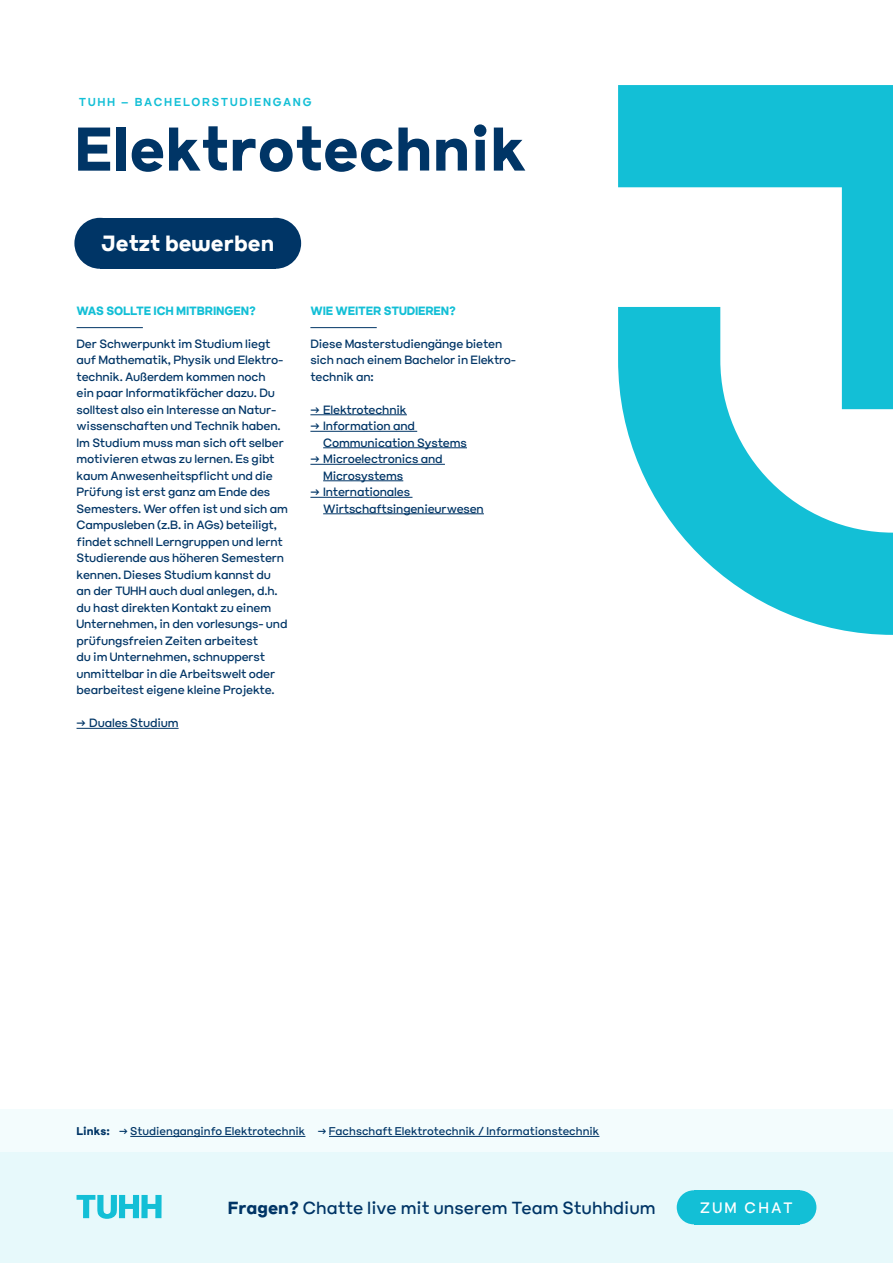
<style>
.page{position:relative;width:893px;height:1263px;background:#fff}
.page>*{position:absolute;margin:0;border:0;box-sizing:border-box;transform-origin:0 0}
.t1{font:700 61.5px "Lunettes";color:#003566}
.t2{font:700 22.05px "Lunettes";color:#fff}
.t3{font:17.55px "Lunettes";color:#003566}
.t4{font:15.15px "Lunettes";letter-spacing:.15em;color:#fff}
.t5{font:12px/16.5px "Lunettes";letter-spacing:-.015em;color:#003566}
.t6{font:700 12px "Lunettes";letter-spacing:-.015em;color:#13bfd6}
.t7{font:600 11.55px "Lunettes";letter-spacing:.15em;color:#13bfd6}
.t8{font:11.25px "Lunettes";color:#003566}
.t9{font:700 11.25px "Lunettes";color:#003566}
.s1{font-weight:700}
</style>
<div class="page">
<div style="left:0;top:1152px;width:893px;height:110px;background:#e7f9fb"></div>
<div style="left:0;top:1109px;width:893px;height:43px;background:#f3fcfd"></div>
<svg style="left:77px;top:1195px;width:85px;height:24px"></svg>
<div style="left:677px;top:1190px;width:34px;height:34px;background:#13bfd6;border-radius:50%"></div>
<div style="left:782px;top:1190px;width:34px;height:34px;background:#13bfd6;border-radius:50%"></div>
<div style="left:694px;top:1190px;width:105px;height:34px;background:#13bfd6"></div>
<div style="left:74px;top:218px;width:51px;height:51px;background:#003566;border-radius:50%"></div>
<div style="left:250px;top:218px;width:51px;height:51px;background:#003566;border-radius:50%"></div>
<div style="left:100px;top:218px;width:176px;height:51px;background:#003566"></div>
<svg style="left:618px;top:85px;width:275px;height:550px;fill:#13bfd6"></svg>
<hr style="left:329px;top:1136px;width:270px;height:1px;background:#003566">
<hr style="left:130px;top:1136px;width:175px;height:1px;background:#003566">
<hr style="left:77px;top:728px;width:102px;height:1px;background:#003566">
<hr style="left:77px;top:327px;width:66px;height:1px;background:#003566">
<hr style="left:310px;top:414px;width:97px;height:1px;background:#003566">
<hr style="left:310px;top:431px;width:107px;height:1px;background:#003566">
<hr style="left:323px;top:447px;width:144px;height:1px;background:#003566">
<hr style="left:310px;top:464px;width:135px;height:1px;background:#003566">
<hr style="left:323px;top:480px;width:80px;height:1px;background:#003566">
<hr style="left:310px;top:497px;width:102px;height:1px;background:#003566">
<hr style="left:323px;top:513px;width:161px;height:1px;background:#003566">
<hr style="left:310px;top:327px;width:67px;height:1px;background:#003566">
<p class="t7" style="left:79px;top:94px;width:234px">TUHH – BACHELORSTUDIENGANG</p>
<h1 class="t1" style="left:74px;top:107px;width:455px">Elektrotechnik</h1>
<h2 class="t2" style="left:101px;top:228px;width:174px">Jetzt bewerben</h2>
<p class="t6" style="left:77px;top:302px;width:181px">WAS SOLLTE ICH MITBRINGEN?</p>
<p class="t5" style="left:77px;top:335px;width:213px">Der Schwerpunkt im Studium liegt auf Mathematik, Physik und Elektro&shy;technik. Außerdem kommen noch<br>ein paar Informatikfächer dazu. Du solltest also ein Interesse an Natur&shy;wissenschaften und Technik haben.<br>Im Studium muss man sich oft selber motivieren etwas zu lernen. Es gibt kaum Anwesenheitspflicht und die Prüfung ist erst ganz am Ende des Semesters. Wer offen ist und sich am Campusleben (z.B. in AGs) beteiligt, findet schnell Lerngruppen und lernt Studierende aus höheren Semestern kennen. Dieses Studium kannst du an der TUHH auch dual anlegen, d.h. du hast direkten Kontakt zu einem Unternehmen, in den vorlesungs- und prüfungsfreien Zeiten arbeitest<br>du im Unternehmen, schnupperst unmittelbar in die Arbeitswelt oder bearbeitest eigene kleine Projekte.</p>
<p class="t5" style="left:77px;top:714px;width:104px">→ Duales Studium</p>
<p class="t6" style="left:310px;top:302px;width:147px">WIE WEITER STUDIEREN?</p>
<p class="t5" style="left:310px;top:335px;width:207px">Diese Masterstudiengänge bieten sich nach einem Bachelor in Elektro&shy;technik an:</p>
<p class="t5" style="left:310px;top:401px;width:98px">→ Elektrotechnik</p>
<p class="t5" style="left:323px;top:417px;width:145px;text-indent:-13px">→ Information and<br>Communication Systems</p>
<p class="t5" style="left:323px;top:450px;width:121px;text-indent:-13px">→ Microelectronics and<br>Microsystems</p>
<p class="t5" style="left:323px;top:483px;width:162px;text-indent:-13px">→ Internationales<br>Wirtschaftsingenieurwesen</p>
<p class="t9" style="left:77px;top:1124px;width:35px">Links:</p>
<p class="t8" style="left:119px;top:1124px;width:482px">→ Studienganginfo Elektrotechnik → Fachschaft Elektrotechnik / Informationstechnik</p>
<h3 class="t3" style="left:228px;top:1196px;width:429px"><span class="s1">Fragen?</span> Chatte live mit unserem Team Stuhhdium</h3>
<p class="t4" style="left:700px;top:1197px;width:94px">ZUM CHAT</p>
</div>
